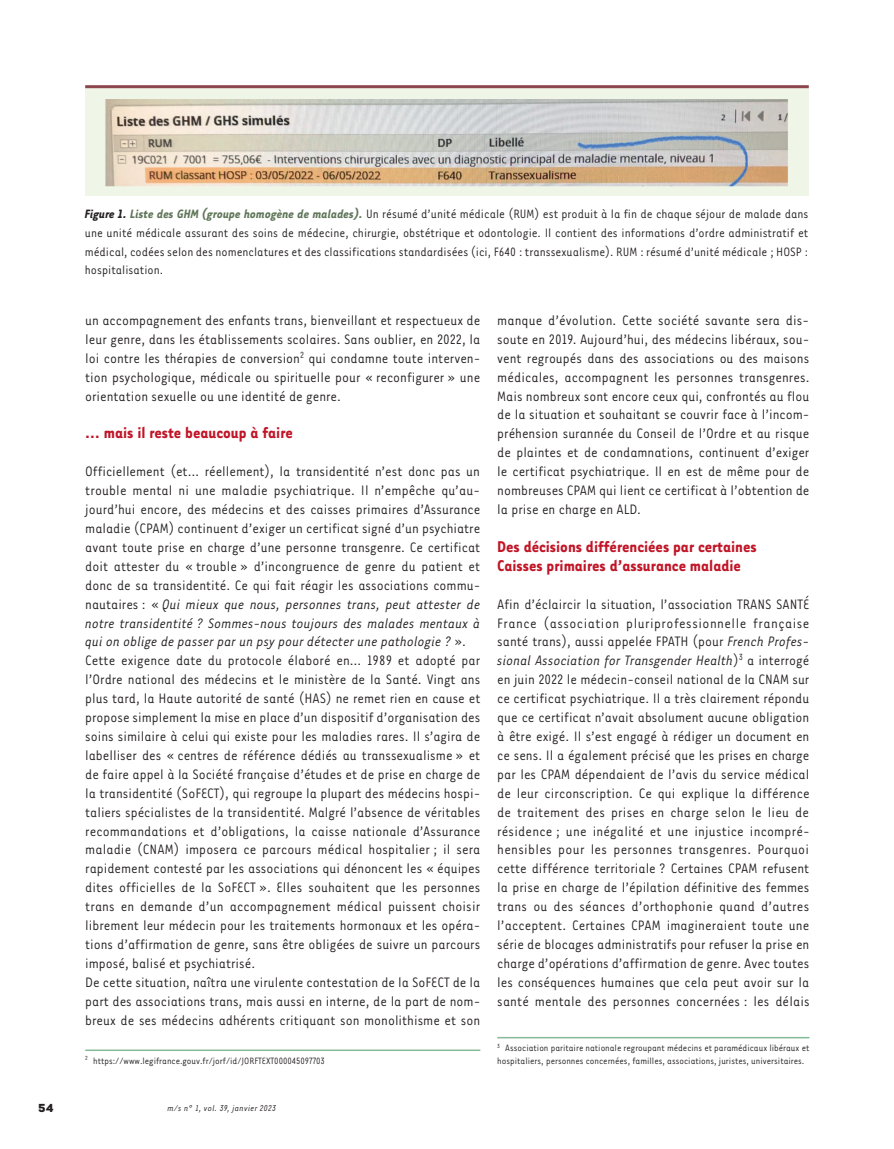
<style>
.page{position:relative;width:894px;height:1149px;background:#fff}
.page>*{position:absolute;margin:0;border:0;box-sizing:border-box;transform-origin:0 0}
.t1{font:700 18px/18.9px "Tarzana Nar OT";color:#c11527}
.t2{font:15.75px/18.9px "Tarzana Nar OT";color:#231f20;text-align:justify}
.t3{font:13.95px/18.9px "Tarzana Nar OT";color:#231f20;text-align:justify}
.t4{font:700 13.5px "Tarzana Wide OT";color:#231f20}
.t5{font:10.5px/12.6px "Tarzana Nar OT";color:#231f20}
.t6{font:italic 9.75px "Tarzana Nar OT";letter-spacing:.025em;color:#231f20}
.s1{font-weight:700;font-style:italic}
.s2{font-weight:700;font-style:italic;color:#5f7659}
.s3{font-style:italic}
</style>
<div class="page">
<hr style="left:497px;top:1036px;width:312px;height:2px;background:#84ba95">
<hr style="left:85px;top:1049px;width:395px;height:1px;background:#84ba95">
<div style="left:85px;top:85px;width:723px;height:111px;background:#eff6e8"></div>
<img style="left:105px;top:100px;width:683px;height:86px">
<hr style="left:85px;top:85px;width:723px;height:3px;background:#8d454f">
<p class="t3" style="left:85px;top:203px;width:724px"><span class="s1">Figure 1.</span> <span class="s2">Liste des GHM (groupe homogène de malades).</span> Un résumé d’unité médicale (RUM) est produit à la fin de chaque séjour de malade dans une unité médicale assurant des soins de médecine, chirurgie, obstétrique et odontologie. Il contient des informations d’ordre administratif et médical, codées selon des nomenclatures et des classifications standardisées (ici, F640 : transsexualisme). RUM : résumé d’unité médicale ; HOSP : hospitalisation.</p>
<p class="t2" style="left:85px;top:310px;width:396px">un accompagnement des enfants trans, bienveillant et respectueux de leur genre, dans les établissements scolaires. Sans oublier, en 2022, la loi contre les thérapies de conversion<sup>2</sup> qui condamne toute interven&shy;tion psychologique, médicale ou spirituelle pour « reconfigurer » une orientation sexuelle ou une identité de genre.</p>
<p class="t1" style="left:85px;top:422px;width:209px">… mais il reste beaucoup à faire</p>
<p class="t2" style="left:85px;top:461px;width:396px;text-align:left">Officiellement (et… réellement), la transidentité n’est donc pas un trouble mental ni une maladie psychiatrique. Il n’empêche qu’au&shy;jourd’hui encore, des médecins et des caisses primaires d’Assurance maladie (CPAM) continuent d’exiger un certificat signé d’un psychiatre avant toute prise en charge d’une personne transgenre. Ce certificat doit attester du « trouble » d’incongruence de genre du patient et donc de sa transidentité. Ce qui fait réagir les associations commu&shy;nautaires : « <span class="s3">Qui mieux que nous, personnes trans, peut attester de notre transidentité ? Sommes-nous toujours des malades mentaux à qui on oblige de passer par un psy pour détecter une pathologie ?</span> ».<br>Cette exigence date du protocole élaboré en… 1989 et adopté par l’Ordre national des médecins et le ministère de la Santé. Vingt ans plus tard, la Haute autorité de santé (HAS) ne remet rien en cause et propose simplement la mise en place d’un dispositif d’organisation des soins similaire à celui qui existe pour les maladies rares. Il s’agira de labelliser des « centres de référence dédiés au transsexualisme » et de faire appel à la Société française d’études et de prise en charge de la transidentité (SoFECT), qui regroupe la plupart des médecins hospi&shy;taliers spécialistes de la transidentité. Malgré l’absence de véritables recommandations et d’obligations, la caisse nationale d’Assurance maladie (CNAM) imposera ce parcours médical hospitalier ; il sera rapidement contesté par les associations qui dénoncent les « équipes dites officielles de la SoFECT ». Elles souhaitent que les personnes trans en demande d’un accompagnement médical puissent choisir librement leur médecin pour les traitements hormonaux et les opéra&shy;tions d’affirmation de genre, sans être obligées de suivre un parcours imposé, balisé et psychiatrisé.<br>De cette situation, naîtra une virulente contestation de la SoFECT de la part des associations trans, mais aussi en interne, de la part de nom&shy;breux de ses médecins adhérents critiquant son monolithisme et son</p>
<p class="t5" style="left:85px;top:1053px;width:241px"><sup>2</sup> https://www.legifrance.gouv.fr/jorf/id/JORFTEXT000045097703</p>
<p class="t4" style="left:38px;top:1098px;width:18px">54</p>
<p class="t6" style="left:167px;top:1102px;width:110px">m/s n° 1, vol. 39, janvier 2023</p>
<p class="t2" style="left:497px;top:310px;width:314px">manque d’évolution. Cette société savante sera dis&shy;soute en 2019. Aujourd’hui, des médecins libéraux, sou&shy;vent regroupés dans des associations ou des maisons médicales, accompagnent les personnes transgenres.<br>Mais nombreux sont encore ceux qui, confrontés au flou de la situation et souhaitant se couvrir face à l’incom&shy;préhension surannée du Conseil de l’Ordre et au risque de plaintes et de condamnations, continuent d’exiger le certificat psychiatrique. Il en est de même pour de nombreuses CPAM qui lient ce certificat à l’obtention de la prise en charge en ALD.</p>
<p class="t1" style="left:497px;top:536px;width:261px">Des décisions différenciées par certaines<br>Caisses primaires d’assurance maladie</p>
<p class="t2" style="left:497px;top:593px;width:314px">Afin d’éclaircir la situation, l’association TRANS SANTÉ France (association pluriprofessionnelle française santé trans), aussi appelée FPATH (pour <span class="s3">French Profes&shy;sional Association for Transgender Health</span>)<sup>3</sup> a interrogé en juin 2022 le médecin-conseil national de la CNAM sur ce certificat psychiatrique. Il a très clairement répondu que ce certificat n’avait absolument aucune obligation à être exigé. Il s’est engagé à rédiger un document en ce sens. Il a également précisé que les prises en charge par les CPAM dépendaient de l’avis du service médical de leur circonscription. Ce qui explique la différence de traitement des prises en charge selon le lieu de résidence ; une inégalité et une injustice incompré&shy;hensibles pour les personnes transgenres. Pourquoi cette différence territoriale ? Certaines CPAM refusent la prise en charge de l’épilation définitive des femmes trans ou des séances d’orthophonie quand d’autres l’acceptent. Certaines CPAM imagineraient toute une série de blocages administratifs pour refuser la prise en charge d’opérations d’affirmation de genre. Avec toutes les conséquences humaines que cela peut avoir sur la santé mentale des personnes concernées : les délais</p>
<p class="t5" style="left:497px;top:1041px;width:313px"><sup>3</sup> Association paritaire nationale regroupant médecins et paramédicaux libéraux et hospitaliers, personnes concernées, familles, associations, juristes, universitaires.</p>
</div>
